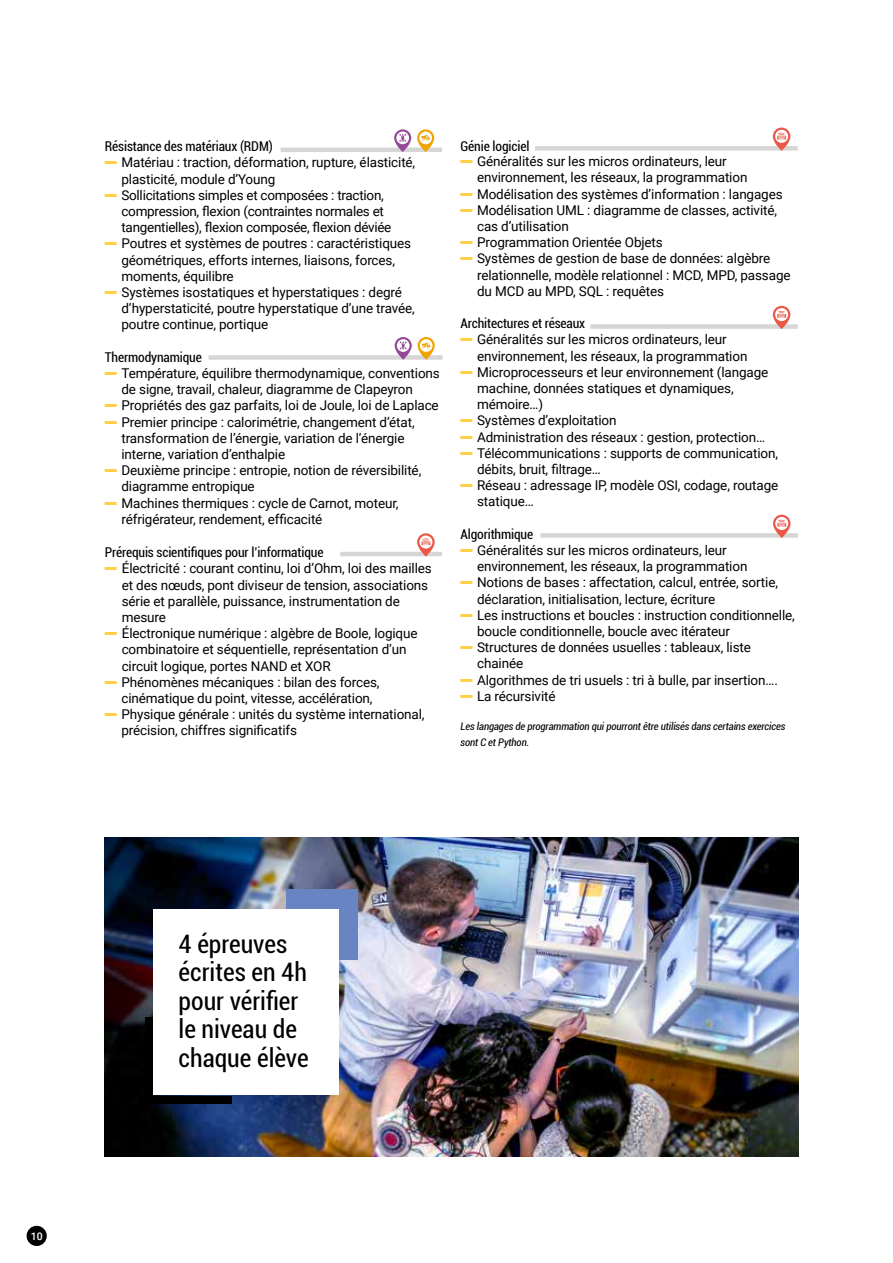
<style>
.page{position:relative;width:893px;height:1263px;background:#fff}
.page>*{position:absolute;margin:0;border:0;box-sizing:border-box;transform-origin:0 0}
.t1{font:condensed 25.5px/28.5px "Roboto";color:#000}
.t2{font:13.5px "Roboto";letter-spacing:-.01em;color:#000}
.t3{font:condensed 13.5px "Roboto";letter-spacing:-.01em;color:#000}
.t4{font:italic condensed 10.5px/16.2px "Roboto";letter-spacing:-.01em;color:#000}
.t5{font:500 10.5px "Roboto";color:#fff}
</style>
<div class="page">
<div style="left:27px;top:1226px;width:20px;height:20px;background:#000;border-radius:50%"></div>
<hr style="left:281px;top:148px;width:161px;height:4px;background:#d7d6d6">
<hr style="left:340px;top:552px;width:102px;height:4px;background:#d7d6d6">
<div style="left:535px;top:146px;width:263px;height:5px;background:#d7d6d6"></div>
<div style="left:590px;top:324px;width:208px;height:5px;background:#d7d6d6"></div>
<div style="left:540px;top:533px;width:258px;height:5px;background:#d7d6d6"></div>
<div style="left:209px;top:355px;width:233px;height:5px;background:#d7d6d6"></div>
<svg style="left:417px;top:129px;width:17px;height:23px"></svg>
<svg style="left:418px;top:337px;width:17px;height:23px"></svg>
<svg style="left:394px;top:129px;width:17px;height:23px"></svg>
<svg style="left:395px;top:337px;width:17px;height:23px"></svg>
<svg style="left:417px;top:533px;width:18px;height:24px"></svg>
<svg style="left:773px;top:128px;width:17px;height:23px"></svg>
<svg style="left:773px;top:306px;width:17px;height:23px"></svg>
<svg style="left:773px;top:515px;width:17px;height:23px"></svg>
<img style="left:105px;top:838px;width:693px;height:319px">
<div style="left:286px;top:889px;width:71px;height:21px;background:#6884c2"></div>
<div style="left:336px;top:901px;width:21px;height:59px;background:#6884c2"></div>
<div style="left:145px;top:1017px;width:8px;height:86px;background:#000"></div>
<div style="left:145px;top:1096px;width:86px;height:8px;background:#000"></div>
<div style="left:154px;top:909px;width:185px;height:186px;background:#fff"></div>
<p class="t3" style="left:105px;top:140px;width:169px">Résistance des matériaux (RDM)</p>
<p class="t2" style="left:105px;top:157px;width:312px"><sup>_</sup> Matériau : traction, déformation, rupture, élasticité,</p>
<p class="t2" style="left:121px;top:173px;width:155px">plasticité, module d’Young</p>
<p class="t2" style="left:105px;top:189px;width:280px"><sup>_</sup> Sollicitations simples et composées : traction,</p>
<p class="t2" style="left:121px;top:202px;width:264px">compression, flexion (contraintes normales et</p>
<p class="t2" style="left:121px;top:218px;width:271px">tangentielles), flexion composée, flexion déviée</p>
<p class="t2" style="left:105px;top:238px;width:308px"><sup>_</sup> Poutres et systèmes de poutres : caractéristiques</p>
<p class="t2" style="left:121px;top:254px;width:275px">géométriques, efforts internes, liaisons, forces,</p>
<p class="t2" style="left:121px;top:270px;width:114px">moments, équilibre</p>
<p class="t2" style="left:105px;top:286px;width:299px"><sup>_</sup> Systèmes isostatiques et hyperstatiques : degré</p>
<p class="t2" style="left:121px;top:302px;width:295px">d’hyperstaticité, poutre hyperstatique d’une travée,</p>
<p class="t2" style="left:121px;top:319px;width:148px">poutre continue, portique</p>
<p class="t3" style="left:105px;top:351px;width:99px">Thermodynamique</p>
<p class="t2" style="left:105px;top:367px;width:336px"><sup>_</sup> Température, équilibre thermodynamique, conventions</p>
<p class="t2" style="left:121px;top:383px;width:293px">de signe, travail, chaleur, diagramme de Clapeyron</p>
<p class="t2" style="left:105px;top:400px;width:335px"><sup>_</sup> Propriétés des gaz parfaits, loi de Joule, loi de Laplace</p>
<p class="t2" style="left:105px;top:416px;width:311px"><sup>_</sup> Premier principe : calorimétrie, changement d’état,</p>
<p class="t2" style="left:121px;top:432px;width:285px">transformation de l’énergie, variation de l’énergie</p>
<p class="t2" style="left:121px;top:448px;width:165px">interne, variation d’enthalpie</p>
<p class="t2" style="left:105px;top:464px;width:318px"><sup>_</sup> Deuxième principe : entropie, notion de réversibilité,</p>
<p class="t2" style="left:121px;top:481px;width:135px">diagramme entropique</p>
<p class="t2" style="left:105px;top:497px;width:295px"><sup>_</sup> Machines thermiques : cycle de Carnot, moteur,</p>
<p class="t2" style="left:121px;top:509px;width:202px">réfrigérateur, rendement, efficacité</p>
<p class="t3" style="left:105px;top:543px;width:220px">Prérequis scientifiques pour l’informatique</p>
<p class="t2" style="left:105px;top:562px;width:328px"><sup>_</sup> Électricité : courant continu, loi d’Ohm, loi des mailles</p>
<p class="t2" style="left:122px;top:579px;width:308px">et des nœuds, pont diviseur de tension, associations</p>
<p class="t2" style="left:122px;top:595px;width:280px">série et parallèle, puissance, instrumentation de</p>
<p class="t2" style="left:122px;top:611px;width:46px">mesure</p>
<p class="t2" style="left:105px;top:627px;width:314px"><sup>_</sup> Électronique numérique : algèbre de Boole, logique</p>
<p class="t2" style="left:122px;top:643px;width:286px">combinatoire et séquentielle, représentation d’un</p>
<p class="t2" style="left:122px;top:660px;width:211px">circuit logique, portes NAND et XOR</p>
<p class="t2" style="left:105px;top:676px;width:276px"><sup>_</sup> Phénomènes mécaniques : bilan des forces,</p>
<p class="t2" style="left:121px;top:692px;width:253px">cinématique du point, vitesse, accélération,</p>
<p class="t2" style="left:105px;top:708px;width:321px"><sup>_</sup> Physique générale : unités du système international,</p>
<p class="t2" style="left:121px;top:721px;width:177px">précision, chiffres significatifs</p>
<p class="t3" style="left:460px;top:140px;width:70px">Génie logiciel</p>
<p class="t2" style="left:460px;top:155px;width:268px"><sup>_</sup> Généralités sur les micros ordinateurs, leur</p>
<p class="t2" style="left:477px;top:172px;width:272px">environnement, les réseaux, la programmation</p>
<p class="t2" style="left:460px;top:188px;width:324px"><sup>_</sup> Modélisation des systèmes d’information : langages</p>
<p class="t2" style="left:460px;top:204px;width:318px"><sup>_</sup> Modélisation UML : diagramme de classes, activité,</p>
<p class="t2" style="left:477px;top:220px;width:93px">cas d’utilisation</p>
<p class="t2" style="left:460px;top:236px;width:204px"><sup>_</sup> Programmation Orientée Objets</p>
<p class="t2" style="left:460px;top:253px;width:311px"><sup>_</sup> Systèmes de gestion de base de données: algèbre</p>
<p class="t2" style="left:477px;top:269px;width:315px">relationnelle, modèle relationnel : MCD, MPD, passage</p>
<p class="t2" style="left:477px;top:285px;width:188px">du MCD au MPD, SQL : requêtes</p>
<p class="t3" style="left:460px;top:317px;width:126px">Architectures et réseaux</p>
<p class="t2" style="left:460px;top:334px;width:268px"><sup>_</sup> Généralités sur les micros ordinateurs, leur</p>
<p class="t2" style="left:477px;top:350px;width:272px">environnement, les réseaux, la programmation</p>
<p class="t2" style="left:460px;top:366px;width:309px"><sup>_</sup> Microprocesseurs et leur environnement (langage</p>
<p class="t2" style="left:477px;top:382px;width:258px">machine, données statiques et dynamiques,</p>
<p class="t2" style="left:477px;top:398px;width:68px">mémoire…)</p>
<p class="t2" style="left:460px;top:415px;width:158px"><sup>_</sup> Systèmes d’exploitation</p>
<p class="t2" style="left:460px;top:431px;width:306px"><sup>_</sup> Administration des réseaux : gestion, protection…</p>
<p class="t2" style="left:460px;top:447px;width:319px"><sup>_</sup> Télécommunications : supports de communication,</p>
<p class="t2" style="left:477px;top:460px;width:125px">débits, bruit, filtrage…</p>
<p class="t2" style="left:460px;top:479px;width:319px"><sup>_</sup> Réseau : adressage IP, modèle OSI, codage, routage</p>
<p class="t2" style="left:477px;top:496px;width:58px">statique…</p>
<p class="t3" style="left:460px;top:528px;width:74px">Algorithmique</p>
<p class="t2" style="left:460px;top:544px;width:268px"><sup>_</sup> Généralités sur les micros ordinateurs, leur</p>
<p class="t2" style="left:477px;top:560px;width:272px">environnement, les réseaux, la programmation</p>
<p class="t2" style="left:460px;top:577px;width:319px"><sup>_</sup> Notions de bases : affectation, calcul, entrée, sortie,</p>
<p class="t2" style="left:477px;top:593px;width:240px">déclaration, initialisation, lecture, écriture</p>
<p class="t2" style="left:460px;top:609px;width:336px"><sup>_</sup> Les instructions et boucles : instruction conditionnelle,</p>
<p class="t2" style="left:477px;top:625px;width:254px">boucle conditionnelle, boucle avec itérateur</p>
<p class="t2" style="left:460px;top:641px;width:292px"><sup>_</sup> Structures de données usuelles : tableaux, liste</p>
<p class="t2" style="left:477px;top:658px;width:48px">chainée</p>
<p class="t2" style="left:460px;top:674px;width:319px"><sup>_</sup> Algorithmes de tri usuels : tri à bulle, par insertion….</p>
<p class="t2" style="left:460px;top:690px;width:97px"><sup>_</sup> La récursivité</p>
<p class="t4" style="left:460px;top:718px;width:326px">Les langages de programmation qui pourront être utilisés dans certains exercices sont C et Python.</p>
<p class="t5" style="left:31px;top:1231px;width:13px">10</p>
<h1 class="t1" style="left:179px;top:931px;width:132px">4 épreuves écrites en 4h pour vérifier le niveau de chaque élève</h1>
</div>
